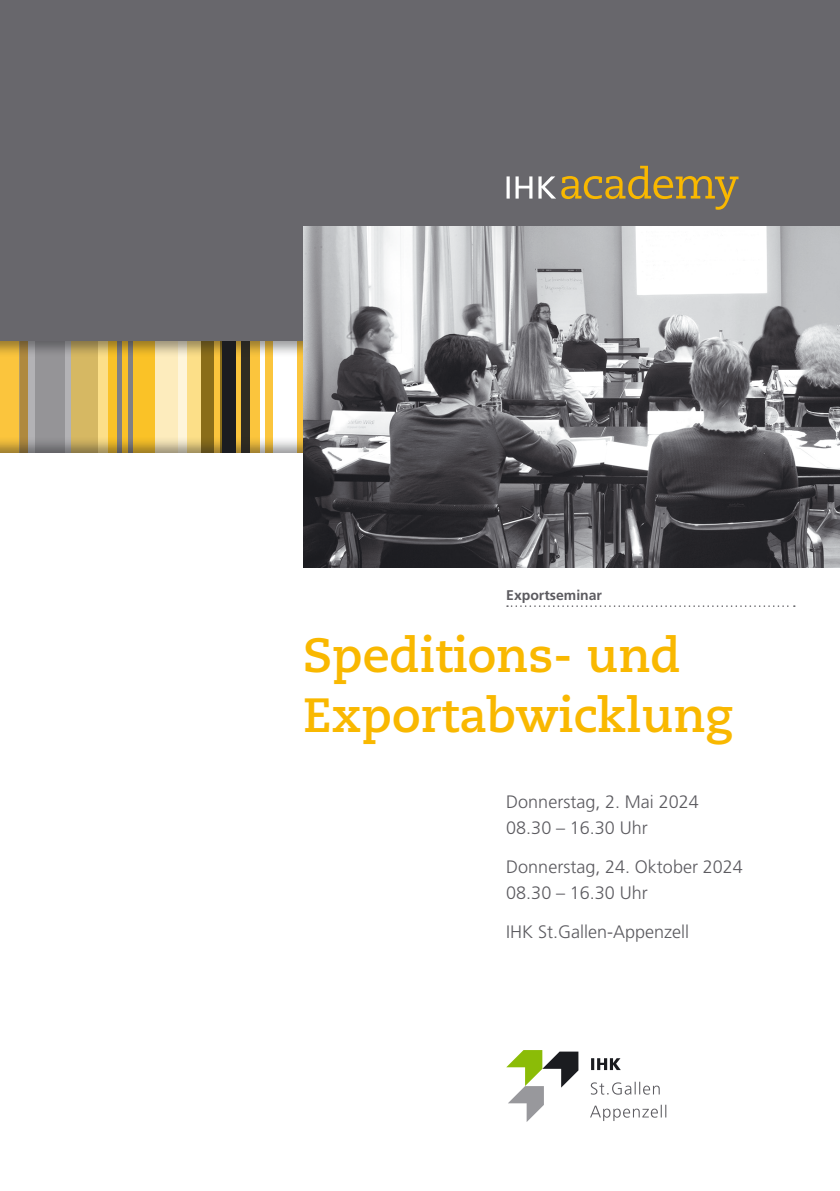
<style>
.page{position:relative;width:840px;height:1191px;background:#fff}
.page>*{position:absolute;margin:0;border:0;box-sizing:border-box;transform-origin:0 0}
.t1{font:700 48px/60px "Caecilia LT Std";color:#f9b800}
.t2{font:300 18px/26px "Frutiger LT Std";color:#5c5b60}
.t3{font:700 14px "Frutiger LT Std";color:#5c5b60}
</style>
<div class="page">
<svg style="left:225px;top:309px;width:102px;height:176px;background:#e1b23b"></svg>
<svg style="left:0;top:309px;width:28px;height:176px;background:#eab93f"></svg>
<svg style="left:201px;top:309px;width:34px;height:176px;background:#393323"></svg>
<svg style="left:28px;top:358px;width:43px;height:78px"></svg>
<svg style="left:71px;top:358px;width:151px;height:78px;background:#dfb94d"></svg>
<svg style="left:273px;top:309px;width:24px;height:176px"></svg>
<svg style="left:20px;top:309px;width:8px;height:176px"></svg>
<svg style="left:260px;top:309px;width:5px;height:176px"></svg>
<svg style="left:117px;top:309px;width:4px;height:176px"></svg>
<svg style="left:128px;top:309px;width:4px;height:176px"></svg>
<svg style="left:155px;top:358px;width:31px;height:78px;background:#fdeec4"></svg>
<div style="left:241px;top:309px;width:8px;height:176px;background:#312d22"></div>
<svg style="left:214px;top:309px;width:5px;height:176px"></svg>
<svg style="left:35px;top:309px;width:29px;height:176px;background:#8f8e91"></svg>
<div style="left:0;top:0;width:839px;height:340px;background:#68676c"></div>
<div style="left:0;top:454px;width:839px;height:737px;background:#fff"></div>
<svg style="left:506px;top:605px;width:288px;height:2px"></svg>
<svg style="left:506px;top:166px;width:232px;height:44px"></svg>
<svg style="left:506px;top:1050px;width:72px;height:72px"></svg>
<svg style="left:590px;top:1104px;width:76px;height:17px"></svg>
<svg style="left:590px;top:1081px;width:69px;height:13px"></svg>
<svg style="left:591px;top:1058px;width:29px;height:12px"></svg>
<img style="left:303px;top:227px;width:536px;height:340px">
<p class="t3" style="left:506px;top:586px;width:97px">Exportseminar</p>
<h1 class="t1" style="left:303px;top:626px;width:431px">Speditions- und<br>Exportabwicklung</h1>
<p class="t2" style="left:506px;top:788px;width:194px">Donnerstag, 2. Mai 2024<br>08.30 – 16.30 Uhr</p>
<p class="t2" style="left:506px;top:853px;width:238px">Donnerstag, 24. Oktober 2024<br>08.30 – 16.30 Uhr</p>
<p class="t2" style="left:506px;top:918px;width:184px">IHK St.Gallen-Appenzell</p>
</div>
